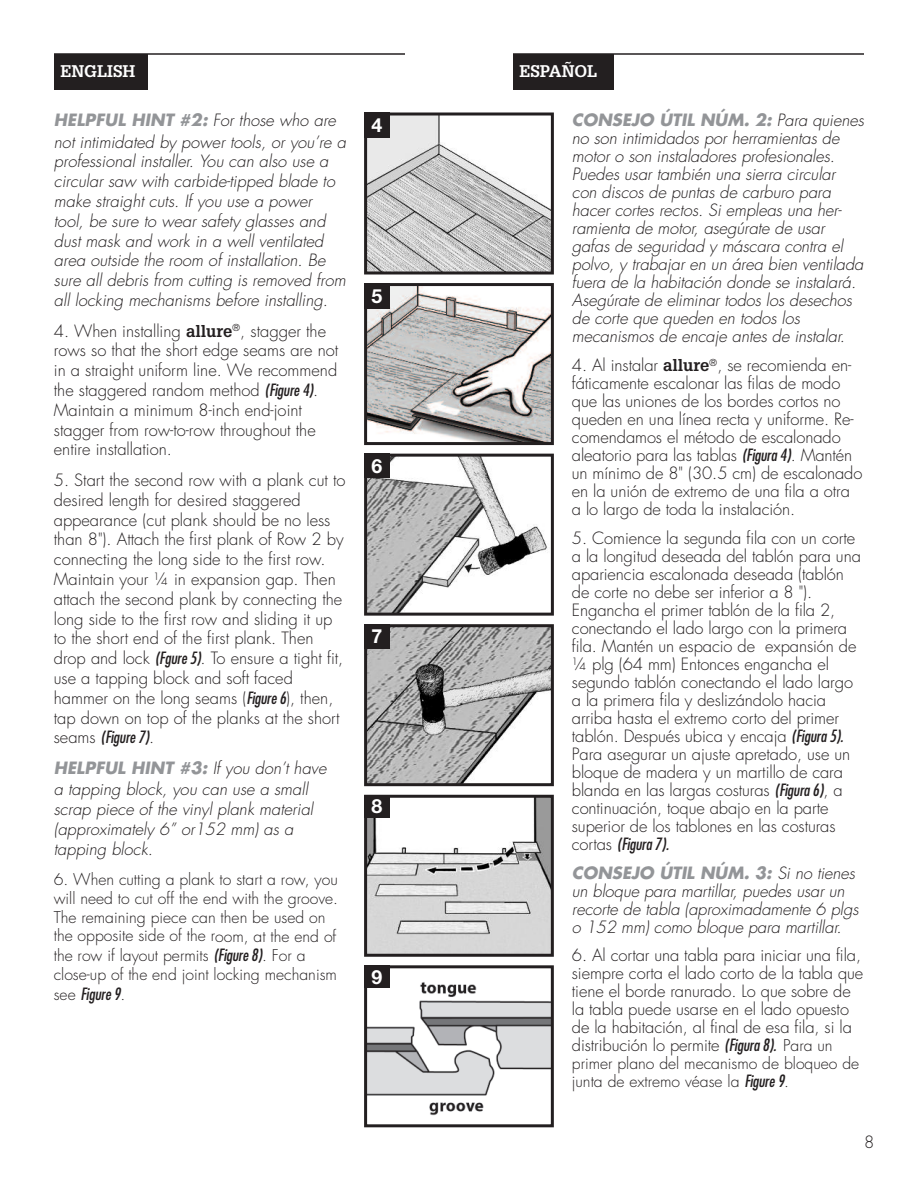
<style>
.page{position:relative;width:918px;height:1188px;background:#fff}
.page>*{position:absolute;margin:0;border:0;box-sizing:border-box;transform-origin:0 0}
.t1{font:700 19.5px "Helvetica Neue LT Std";color:#fff}
.t2{font:300 16.5px/18px "Futura Std";letter-spacing:-.005em;color:#231f20}
.t3{font:italic 300 16.5px/18px "Futura Std";letter-spacing:-.005em;color:#231f20}
.t4{font:italic 700 16.5px "Futura";color:#939598}
.t5{font:700 16.5px "Glypha";letter-spacing:-.005em;color:#fff}
.t6{font:italic condensed 16.5px "Futura Std";letter-spacing:-.01em;color:#231f20}
.t7{font:300 15.75px/19px "Futura Std";color:#231f20}
.s1{font-family:"Futura Std";font-weight:300;color:#231f20}
.s2{font-family:"Glypha";font-weight:700}
.s3{font-weight:400;font-style:italic;font-stretch:condensed}
.s4{font-weight:400;font-style:italic;font-stretch:condensed;font-size:16.5px}
.s5{font-weight:300;font-style:normal;font-stretch:normal;font-size:15.75px}
.s6{font-size:15.75px}
</style>
<div class="page">
<div style="left:54px;top:54px;width:93px;height:36px;background:#231f20"></div>
<hr style="left:54px;top:53px;width:351px;height:2px;background:#231f20">
<hr style="left:513px;top:53px;width:351px;height:2px;background:#231f20">
<div style="left:513px;top:54px;width:100px;height:36px;background:#231f20"></div>
<img style="left:368px;top:458px;width:179px;height:154px">
<div style="left:364px;top:454px;width:190px;height:162px;border:3px solid #231f20"></div>
<img style="left:368px;top:287px;width:182px;height:154px">
<div style="left:364px;top:283px;width:190px;height:162px;border:3px solid #231f20"></div>
<div style="left:364px;top:283px;width:26px;height:26px;background:#231f20"></div>
<div style="left:364px;top:454px;width:26px;height:24px;background:#231f20"></div>
<img style="left:368px;top:628px;width:182px;height:154px">
<div style="left:364px;top:624px;width:190px;height:162px;border:3px solid #231f20"></div>
<div style="left:364px;top:624px;width:26px;height:25px;background:#231f20"></div>
<img style="left:368px;top:116px;width:182px;height:154px">
<div style="left:364px;top:112px;width:190px;height:162px;border:3px solid #231f20"></div>
<div style="left:364px;top:112px;width:26px;height:26px;background:#231f20"></div>
<img style="left:368px;top:799px;width:182px;height:154px">
<div style="left:364px;top:795px;width:190px;height:162px;border:3px solid #231f20"></div>
<div style="left:364px;top:795px;width:26px;height:22px;background:#231f20"></div>
<img style="left:368px;top:982px;width:182px;height:134px">
<div style="left:364px;top:965px;width:190px;height:162px;border:3px solid #231f20"></div>
<div style="left:364px;top:965px;width:26px;height:23px;background:#231f20"></div>
<p class="t5" style="left:61px;top:62px;width:76px">ENGLISH</p>
<p class="t4" style="left:54px;top:112px;width:284px">HELPFUL HINT #2: <span class="s1">For those who are</span></p>
<p class="t3" style="left:54px;top:133px;width:294px;line-height:19.8px">not intimidated by power tools, or you’re a professional installer. You can also use a circular saw with carbide-tipped blade to make straight cuts. If you use a power tool, be sure to wear safety glasses and dust mask and work in a well ventilated area outside the room of installation. Be sure all debris from cutting is removed from all locking mechanisms before installing.</p>
<p class="t2" style="left:54px;top:322px;width:286px;line-height:19.8px">4. When installing <span class="s2">allure</span><sup>®</sup>, stagger the rows so that the short edge seams are not in a straight uniform line. We recommend the staggered random method <span class="s3">(Figure 4)</span>.<br>Maintain a minimum 8-inch end-joint stagger from row-to-row throughout the entire installation.</p>
<p class="t2" style="left:54px;top:471px;width:293px;line-height:19.8px">5. Start the second row with a plank cut to desired length for desired staggered appearance (cut plank should be no less than 8"). Attach the first plank of Row 2 by connecting the long side to the first row.<br>Maintain your ¼ in expansion gap. Then attach the second plank by connecting the long side to the first row and sliding it up to the short end of the first plank. Then drop and lock <span class="s3">(Fgure 5)</span>. To ensure a tight fit, use a tapping block and soft faced hammer on the long seams (<span class="s3">Figure 6</span>), then, tap down on top of the planks at the short seams <span class="s3">(Figure 7)</span>.</p>
<p class="t4" style="left:54px;top:760px;width:274px">HELPFUL HINT #3: <span class="s1">If you don’t have</span></p>
<p class="t3" style="left:54px;top:781px;width:261px;line-height:19.8px">a tapping block, you can use a small scrap piece of the vinyl plank material (approximately 6” or152 mm) as a tapping block.</p>
<p class="t7" style="left:54px;top:871px;width:286px">6. When cutting a plank to start a row, you will need to cut off the end with the groove.<br>The remaining piece can then be used on the opposite side of the room, at the end of the row if layout permits <span class="s4">(Figure 8)</span>. For a close-up of the end joint locking mechanism</p>
<p class="t6" style="left:54px;top:986px;width:73px"><span class="s5">see</span> Figure 9<span class="s5">.</span></p>
<p class="t1" style="left:371px;top:118px;width:12px">4</p>
<p class="t1" style="left:372px;top:289px;width:12px">5</p>
<p class="t1" style="left:372px;top:459px;width:12px">6</p>
<p class="t1" style="left:372px;top:630px;width:12px">7</p>
<p class="t1" style="left:372px;top:799px;width:12px">8</p>
<p class="t1" style="left:372px;top:970px;width:12px">9</p>
<p class="t5" style="left:520px;top:62px;width:79px">ESPAÑOL</p>
<p class="t4" style="left:572px;top:112px;width:294px">CONSEJO ÚTIL NÚM. 2: <span class="s1">Para quienes</span></p>
<p class="t3" style="left:572px;top:131px;width:293px">no son intimidados por herramientas de motor o son instaladores profesionales.<br>Puedes usar también una sierra circular con discos de puntas de carburo para hacer cortes rectos. Si empleas una her&shy;ramienta de motor, asegúrate de usar gafas de seguridad y máscara contra el polvo, y trabajar en un área bien ventilada fuera de la habitación donde se instalará.<br>Asegúrate de eliminar todos los desechos de corte que queden en todos los mecanismos de encaje antes de instalar.</p>
<p class="t2" style="left:572px;top:357px;width:292px">4. Al instalar <span class="s2">allure</span><sup>®</sup>, se recomienda en&shy;fáticamente escalonar las filas de modo que las uniones de los bordes cortos no queden en una línea recta y uniforme. Re&shy;comendamos el método de escalonado aleatorio para las tablas <span class="s3">(Figura 4)</span>. Mantén un mínimo de 8" (30.5 cm) de escalonado en la unión de extremo de una fila a otra a lo largo de toda la instalación.</p>
<p class="t2" style="left:572px;top:530px;width:291px">5. Comience la segunda fila con un corte a la longitud deseada del tablón para una apariencia escalonada deseada (tablón de corte no debe ser inferior a 8 ").<br>Engancha el primer tablón de la fila 2, conectando el lado largo con la primera fila. Mantén un espacio de expansión de ¼ plg (64 mm) Entonces engancha el segundo tablón conectando el lado largo a la primera fila y deslizándolo hacia arriba hasta el extremo corto del primer tablón. Después ubica y encaja <span class="s3">(Figura 5).<br></span>Para asegurar un ajuste apretado, use un bloque de madera y un martillo de cara blanda en las largas costuras <span class="s3">(Figura 6)</span>, a continuación, toque abajo en la parte superior de los tablones en las costuras cortas <span class="s3">(Figura 7).</span></p>
<p class="t4" style="left:572px;top:865px;width:285px">CONSEJO ÚTIL NÚM. 3: <span class="s1">Si no tienes</span></p>
<p class="t3" style="left:572px;top:883px;width:288px">un bloque para martillar, puedes usar un recorte de tabla (aproximadamente 6 plgs o 152 mm) como bloque para martillar.</p>
<p class="t2" style="left:572px;top:948px;width:293px">6. Al cortar una tabla para iniciar una fila, siempre corta el lado corto de la tabla que tiene el borde ranurado. Lo que sobre de la tabla puede usarse en el lado opuesto de la habitación, al final de esa fila, si la distribución lo permite <span class="s3">(Figura 8).</span> <span class="s6">Para un</span></p>
<p class="t7" style="left:572px;top:1056px;width:289px;line-height:18px">primer plano del mecanismo de bloqueo de junta de extremo véase la <span class="s4">Figure 9</span>.</p>
<p class="t2" style="left:864px;top:1134px;width:12px">8</p>
</div>
